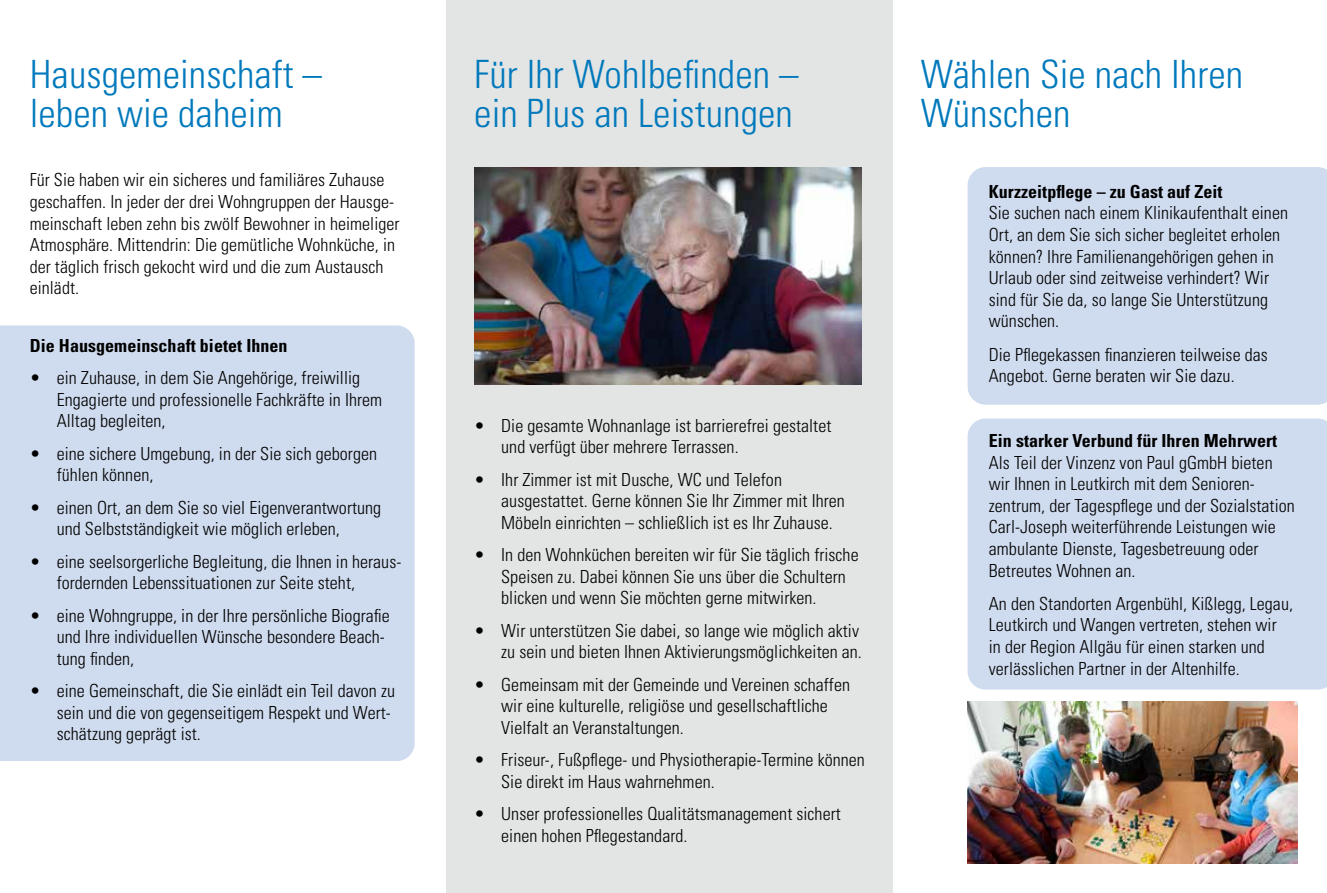
<style>
.page{position:relative;width:1327px;height:893px;background:#fff}
.page>*{position:absolute;margin:0;border:0;box-sizing:border-box;transform-origin:0 0}
.t1{font:300 condensed 39px/39px "Univers LT Std";letter-spacing:.005em;color:#0079bc}
.t2{font:300 condensed 18px/21.6px "Univers LT Std";letter-spacing:.005em;color:#000}
.t3{font:700 condensed 18px "Univers LT Std";letter-spacing:.005em;color:#000}
</style>
<div class="page">
<div style="left:446px;top:0;width:447px;height:893px;background:#e3e4e4"></div>
<div style="left:0;top:325px;width:415px;height:436px;background:#cfdbee"></div>
<div style="left:967px;top:167px;width:360px;height:238px;background:#cfdbee"></div>
<svg style="left:967px;top:418px;width:360px;height:272px;background:#d1dcee"></svg>
<img style="left:474px;top:167px;width:387px;height:218px">
<img style="left:967px;top:702px;width:330px;height:161px">
<h1 class="t1" style="left:30px;top:54px;width:294px">Hausgemeinschaft – leben wie daheim</h1>
<h1 class="t1" style="left:474px;top:55px;width:326px">Für Ihr Wohlbefinden – ein Plus an Leistungen</h1>
<h1 class="t1" style="left:921px;top:55px;width:324px">Wählen Sie nach Ihren<br>Wünschen</h1>
<p class="t2" style="left:30px;top:169px;width:371px">Für Sie haben wir ein sicheres und familiäres Zuhause geschaffen. In jeder der drei Wohngruppen der Hausge&shy;meinschaft leben zehn bis zwölf Bewohner in heimeliger Atmosphäre. Mittendrin: Die gemütliche Wohnküche, in der täglich frisch gekocht wird und die zum Austausch einlädt.</p>
<p class="t3" style="left:30px;top:334px;width:259px">Die Hausgemeinschaft bietet Ihnen</p>
<p class="t2" style="left:57px;top:367px;width:327px;text-indent:-27px">• ein Zuhause, in dem Sie Angehörige, freiwillig<br>Engagierte und professionelle Fachkräfte in Ihrem<br>Alltag begleiten,</p>
<p class="t2" style="left:57px;top:442px;width:322px;text-indent:-27px">• eine sichere Umgebung, in der Sie sich geborgen fühlen können,</p>
<p class="t2" style="left:57px;top:496px;width:326px;text-indent:-27px">• einen Ort, an dem Sie so viel Eigenverantwortung und Selbstständigkeit wie möglich erleben,</p>
<p class="t2" style="left:57px;top:550px;width:346px;text-indent:-27px">• eine seelsorgerliche Begleitung, die Ihnen in heraus&shy;fordernden Lebenssituationen zur Seite steht,</p>
<p class="t2" style="left:57px;top:604px;width:335px;text-indent:-27px">• eine Wohngruppe, in der Ihre persönliche Biografie und Ihre individuellen Wünsche besondere Beach&shy;tung finden,</p>
<p class="t2" style="left:57px;top:680px;width:340px;text-indent:-27px">• eine Gemeinschaft, die Sie einlädt ein Teil davon zu sein und die von gegenseitigem Respekt und Wert&shy;schätzung geprägt ist.</p>
<p class="t2" style="left:501px;top:414px;width:332px;text-indent:-27px">• Die gesamte Wohnanlage ist barrierefrei gestaltet und verfügt über mehrere Terrassen.</p>
<p class="t2" style="left:501px;top:468px;width:345px;text-indent:-27px">• Ihr Zimmer ist mit Dusche, WC und Telefon ausgestattet. Gerne können Sie Ihr Zimmer mit Ihren<br>Möbeln einrichten – schließlich ist es Ihr Zuhause.</p>
<p class="t2" style="left:501px;top:544px;width:359px;text-indent:-27px">• In den Wohnküchen bereiten wir für Sie täglich frische<br>Speisen zu. Dabei können Sie uns über die Schultern blicken und wenn Sie möchten gerne mitwirken.</p>
<p class="t2" style="left:474px;top:620px;width:389px;text-align:right">• Wir unterstützen Sie dabei, so lange wie möglich aktiv zu sein und bieten Ihnen Aktivierungsmöglichkeiten an.</p>
<p class="t2" style="left:501px;top:674px;width:350px;text-indent:-27px">• Gemeinsam mit der Gemeinde und Vereinen schaffen wir eine kulturelle, religiöse und gesellschaftliche<br>Vielfalt an Veranstaltungen.</p>
<p class="t2" style="left:501px;top:749px;width:365px;text-indent:-27px">• Friseur-, Fußpflege- und Physiotherapie-Termine können<br>Sie direkt im Haus wahrnehmen.</p>
<p class="t2" style="left:501px;top:803px;width:341px;text-indent:-27px">• Unser professionelles Qualitätsmanagement sichert einen hohen Pflegestandard.</p>
<p class="t3" style="left:989px;top:180px;width:235px">Kurzzeitpflege – zu Gast auf Zeit</p>
<p class="t2" style="left:989px;top:202px;width:301px">Sie suchen nach einem Klinikaufenthalt einen Ort, an dem Sie sich sicher begleitet erholen können? Ihre Familienangehörigen gehen in Urlaub oder sind zeitweise verhindert? Wir sind für Sie da, so lange Sie Unterstützung wünschen.</p>
<p class="t2" style="left:989px;top:343px;width:280px">Die Pflegekassen finanzieren teilweise das<br>Angebot. Gerne beraten wir Sie dazu.</p>
<p class="t3" style="left:989px;top:429px;width:290px">Ein starker Verbund für Ihren Mehrwert</p>
<p class="t2" style="left:989px;top:451px;width:307px">Als Teil der Vinzenz von Paul gGmbH bieten wir Ihnen in Leutkirch mit dem Senioren&shy;zentrum, der Tagespflege und der Sozialstation Carl-Joseph weiterführende Leistungen wie ambulante Dienste, Tagesbetreuung oder Betreutes Wohnen an.</p>
<p class="t2" style="left:989px;top:593px;width:306px">An den Standorten Argenbühl, Kißlegg, Legau, Leutkirch und Wangen vertreten, stehen wir in der Region Allgäu für einen starken und verlässlichen Partner in der Altenhilfe.</p>
</div>
